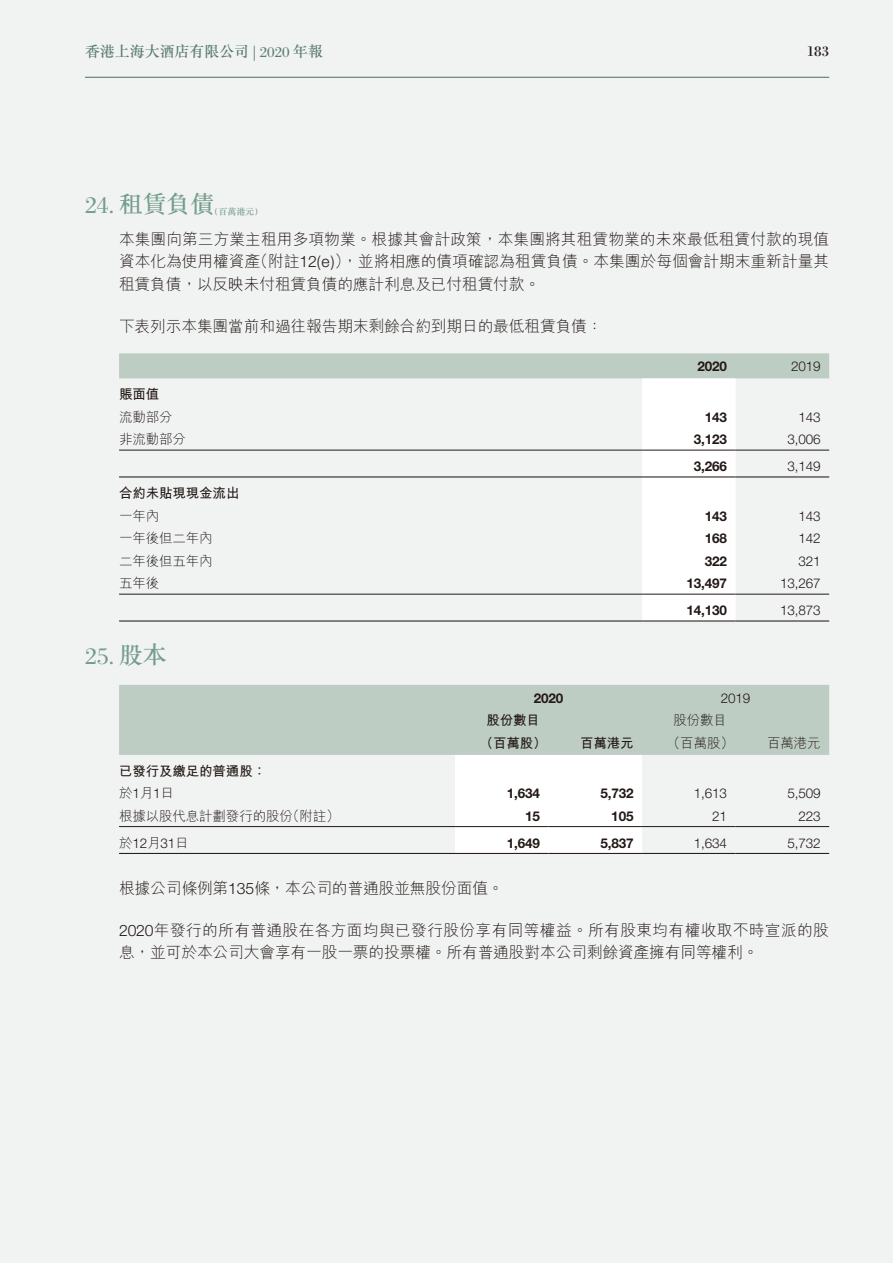
<style>
.page{position:relative;width:893px;height:1263px;background:#f1f3f3}
.page>*{position:absolute;margin:0;border:0;box-sizing:border-box;transform-origin:0 0}
.t1{font:500 24px "M Sung HK";color:#749d8b}
.t2{font:24px "Bodoni Std";color:#749d8b}
.t3{font:300 15.75px/22.5px "M Hei HK";letter-spacing:-.01em;color:#231916;text-align:justify}
.t4{font:300 15.75px/22.5px "M Hei HK";letter-spacing:.02em;color:#231916}
.t5{font:500 15px "M Sung HK";letter-spacing:-.005em;color:#5b7d6f}
.t6{font:15px "Bodoni Std";color:#231916}
.t7{font:300 13.5px "Helvetica Neue LT Std";letter-spacing:-.01em;color:#231916}
.t8{font:700 13.5px "Helvetica Neue LT Std";letter-spacing:-.01em;color:#231916}
.t9{font:300 13.5px/22.5px "M Hei HK";letter-spacing:-.01em;color:#231916}
.t10{font:700 13.5px/22.5px "M Hei HK";letter-spacing:-.01em;color:#231916}
.t11{font:500 9px "M Sung HK";color:#749d8b}
.s1{font-family:"Bodoni Std";font-weight:400}
.s2{font-family:"Helvetica Neue LT Std"}
.s3{font-weight:700}
.s4{font-weight:300}
.s5{font-family:"M Sung HK";font-weight:500}
.s6{font-family:"Helvetica Neue LT Std";font-weight:300}
.s7{font-family:"M Hei HK"}
</style>
<div class="page">
<hr style="left:85px;top:77px;width:744px;height:1px;background:#5b7d6f">
<svg style="left:119px;top:353px;width:710px;height:267px"></svg>
<hr style="left:119px;top:450px;width:523px;height:1px;background:#231916">
<hr style="left:642px;top:450px;width:94px;height:1px;background:#231916">
<hr style="left:736px;top:450px;width:93px;height:1px;background:#231916">
<hr style="left:119px;top:476px;width:523px;height:1px;background:#231916">
<hr style="left:642px;top:476px;width:94px;height:1px;background:#231916">
<hr style="left:736px;top:476px;width:93px;height:1px;background:#231916">
<hr style="left:119px;top:594px;width:523px;height:1px;background:#231916">
<hr style="left:642px;top:594px;width:94px;height:1px;background:#231916">
<hr style="left:736px;top:594px;width:93px;height:1px;background:#231916">
<hr style="left:119px;top:620px;width:523px;height:1px;background:#231916">
<hr style="left:642px;top:620px;width:94px;height:1px;background:#231916">
<hr style="left:736px;top:620px;width:93px;height:1px;background:#231916">
<div style="left:119px;top:685px;width:710px;height:70px;background:#becdc3"></div>
<div style="left:455px;top:755px;width:187px;height:97px;background:#fff"></div>
<hr style="left:119px;top:826px;width:336px;height:1px;background:#231916">
<hr style="left:455px;top:826px;width:94px;height:1px;background:#231916">
<hr style="left:549px;top:826px;width:93px;height:1px;background:#231916">
<hr style="left:642px;top:826px;width:94px;height:1px;background:#231916">
<hr style="left:736px;top:826px;width:93px;height:1px;background:#231916">
<hr style="left:119px;top:853px;width:336px;height:1px;background:#231916">
<hr style="left:455px;top:853px;width:94px;height:1px;background:#231916">
<hr style="left:549px;top:853px;width:93px;height:1px;background:#231916">
<hr style="left:642px;top:853px;width:94px;height:1px;background:#231916">
<hr style="left:736px;top:853px;width:93px;height:1px;background:#231916">
<p class="t5" style="left:85px;top:41px;width:240px">香港上海大酒店有限公司 <span class="s1">| 2020</span> 年報</p>
<p class="t6" style="left:807px;top:42px;width:24px">183</p>
<p class="t1" style="left:85px;top:187px;width:131px"><span class="s1">24.</span> 租賃負債</p>
<p class="t11" style="left:210px;top:205px;width:55px">（百萬港元）</p>
<p class="t3" style="left:119px;top:227px;width:712px">本集團向第三方業主租用多項物業。根據其會計政策，本集團將其租賃物業的未來最低租賃付款的現值資本化為使用權資產（附註<span class="s2">12(e)</span>），並將相應的債項確認為租賃負債。本集團於每個會計期末重新計量其租賃負債，以反映未付租賃負債的應計利息及已付租賃付款。</p>
<p class="t3" style="left:119px;top:314px;width:485px">下表列示本集團當前和過往報告期末剩餘合約到期日的最低租賃負債：</p>
<p class="t8" style="left:697px;top:358px;width:31px">2020</p>
<p class="t7" style="left:791px;top:358px;width:31px">2019</p>
<p class="t9" style="left:119px;top:382px;width:55px"><span class="s3">賬面值</span>流動部分</p>
<p class="t8" style="left:705px;top:409px;width:24px">143</p>
<p class="t7" style="left:798px;top:409px;width:24px">143</p>
<p class="t9" style="left:119px;top:427px;width:68px">非流動部分</p>
<p class="t8" style="left:694px;top:431px;width:35px">3,123</p>
<p class="t7" style="left:787px;top:431px;width:35px">3,006</p>
<p class="t8" style="left:694px;top:458px;width:35px">3,266</p>
<p class="t7" style="left:787px;top:458px;width:35px">3,149</p>
<p class="t10" style="left:119px;top:481px;width:122px">合約未貼現現金流出<span class="s4">一年內</span></p>
<p class="t8" style="left:705px;top:508px;width:24px">143</p>
<p class="t7" style="left:798px;top:508px;width:24px">143</p>
<p class="t9" style="left:119px;top:527px;width:95px">一年後但二年內</p>
<p class="t8" style="left:705px;top:530px;width:24px">168</p>
<p class="t7" style="left:798px;top:530px;width:24px">142</p>
<p class="t9" style="left:119px;top:549px;width:95px">二年後但五年內</p>
<p class="t8" style="left:705px;top:553px;width:24px">322</p>
<p class="t7" style="left:798px;top:553px;width:24px">321</p>
<p class="t9" style="left:119px;top:572px;width:42px">五年後</p>
<p class="t8" style="left:686px;top:575px;width:42px">13,497</p>
<p class="t7" style="left:780px;top:575px;width:42px">13,267</p>
<p class="t8" style="left:686px;top:602px;width:42px">14,130</p>
<p class="t7" style="left:780px;top:602px;width:42px">13,873</p>
<p class="t2" style="left:85px;top:642px;width:83px">25. <span class="s5">股本</span></p>
<p class="t8" style="left:534px;top:689px;width:31px">2020</p>
<p class="t7" style="left:721px;top:690px;width:31px">2019</p>
<p class="t10" style="left:480px;top:708px;width:68px;text-align:center">股份數目（百萬股）</p>
<p class="t9" style="left:667px;top:708px;width:68px;text-align:center">股份數目（百萬股）</p>
<p class="t9" style="left:767px;top:731px;width:55px">百萬港元</p>
<p class="t10" style="left:580px;top:730px;width:55px">百萬港元</p>
<p class="t10" style="left:119px;top:758px;width:149px">已發行及繳足的普通股：<span class="s4">於</span><span class="s6">1</span><span class="s4">月</span><span class="s6">1</span><span class="s4">日</span></p>
<p class="t8" style="left:507px;top:785px;width:35px">1,634</p>
<p class="t8" style="left:600px;top:785px;width:35px">5,732</p>
<p class="t7" style="left:694px;top:785px;width:35px">1,613</p>
<p class="t7" style="left:787px;top:785px;width:35px">5,509</p>
<p class="t9" style="left:119px;top:804px;width:222px">根據以股代息計劃發行的股份（附註）</p>
<p class="t8" style="left:525px;top:807px;width:16px">15</p>
<p class="t8" style="left:611px;top:807px;width:24px">105</p>
<p class="t7" style="left:712px;top:808px;width:16px">21</p>
<p class="t7" style="left:798px;top:808px;width:24px">223</p>
<p class="t7" style="left:119px;top:835px;width:71px"><span class="s7">於</span>12<span class="s7">月</span>31<span class="s7">日</span></p>
<p class="t8" style="left:507px;top:834px;width:35px">1,649</p>
<p class="t8" style="left:600px;top:834px;width:35px">5,837</p>
<p class="t7" style="left:694px;top:835px;width:35px">1,634</p>
<p class="t7" style="left:787px;top:835px;width:35px">5,732</p>
<p class="t3" style="left:119px;top:876px;width:386px">根據公司條例第<span class="s2">135</span>條，本公司的普通股並無股份面值。</p>
<p class="t4" style="left:119px;top:918px;width:711px"><span class="s2">2020</span>年發行的所有普通股在各方面均與已發行股份享有同等權益。所有股東均有權收取不時宣派的股息，並可於本公司大會享有一股一票的投票權。所有普通股對本公司剩餘資產擁有同等權利。</p>
</div>
